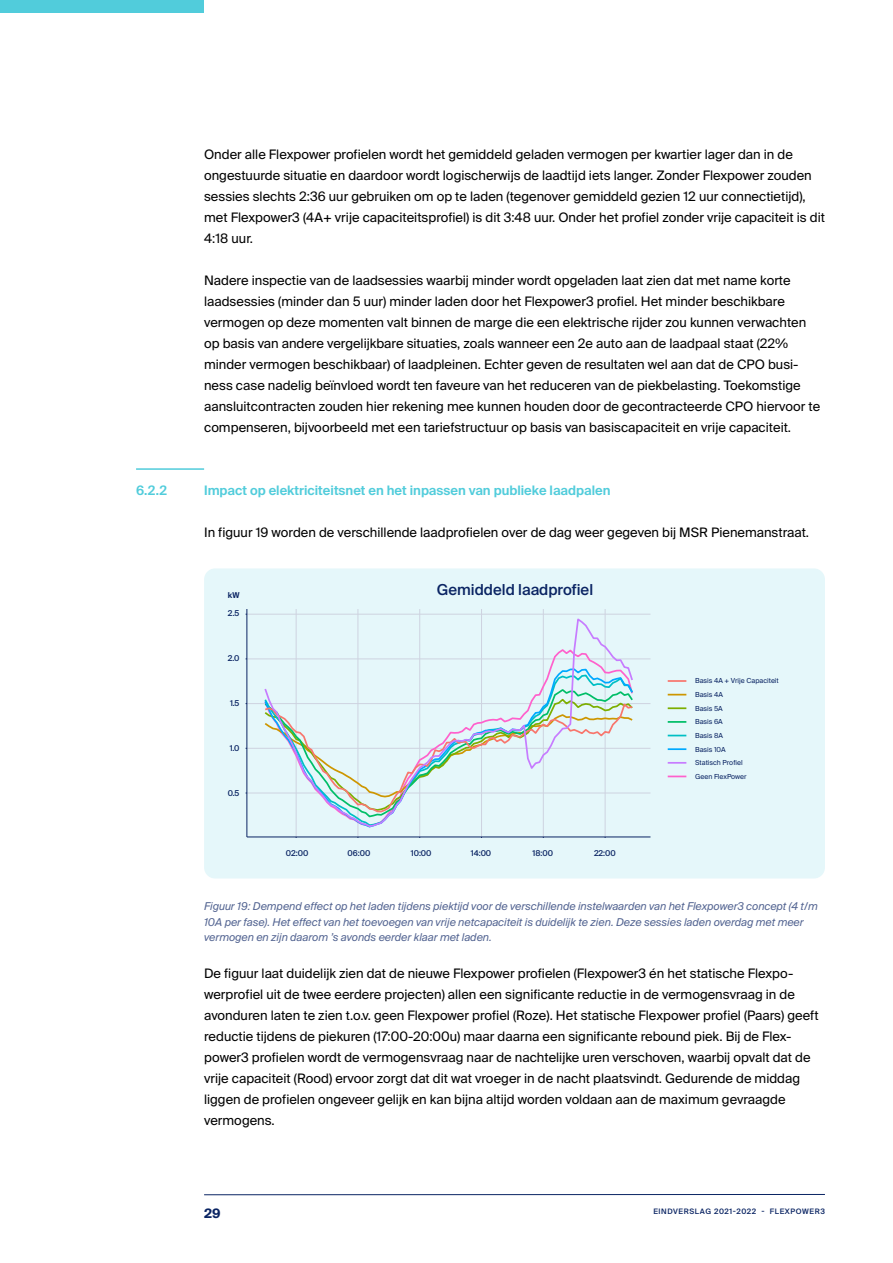
<style>
.page{position:relative;width:893px;height:1263px;background:#fff}
.page>*{position:absolute;margin:0;border:0;box-sizing:border-box;transform-origin:0 0}
.t1{font:500 15.15px "Suisse Intl";color:#0a2463}
.t2{font:13.05px/21px "Suisse Intl";color:#000}
.t3{font:600 13.05px "Suisse Intl";color:#51ccdb}
.t4{font:700 13.05px "Suisse Intl";color:#0a2463}
.t5{font:italic 10.8px/15.8px "Suisse Intl";color:#546592}
.t6{font:500 8.1px "Suisse Intl";color:#0a2463}
.t7{font:600 8.1px "Suisse Intl";color:#0a2463}
.t8{font:500 7.5px "Suisse Intl";letter-spacing:.08em;color:#0a2463}
.t9{font:6.9px/13.6px "Suisse Intl";color:#0a2463}
</style>
<div class="page">
<hr style="left:136px;top:468px;width:68px;height:2px;background:#51ccdb">
<div style="left:204px;top:568px;width:621px;height:310px;background:#e5f7fa;border-radius:11px"></div>
<hr style="left:247px;top:793px;width:403px;height:1px;background:#ced3e0">
<hr style="left:247px;top:748px;width:403px;height:1px;background:#ced3e0">
<hr style="left:247px;top:703px;width:403px;height:1px;background:#ced3e0">
<hr style="left:247px;top:659px;width:403px;height:1px;background:#ced3e0">
<hr style="left:247px;top:614px;width:403px;height:1px;background:#ced3e0">
<hr style="left:296px;top:609px;width:1px;height:228px;background:#ced3e0">
<hr style="left:358px;top:609px;width:1px;height:228px;background:#ced3e0">
<hr style="left:419px;top:609px;width:1px;height:228px;background:#ced3e0">
<hr style="left:481px;top:609px;width:1px;height:228px;background:#ced3e0">
<hr style="left:543px;top:609px;width:1px;height:228px;background:#ced3e0">
<hr style="left:605px;top:609px;width:1px;height:228px;background:#ced3e0">
<svg style="left:263px;top:616px;width:371px;height:212px"></svg>
<hr style="left:247px;top:837px;width:403px;height:1px;background:#0a2463">
<hr style="left:247px;top:609px;width:1px;height:228px;background:#0a2463">
<svg style="left:668px;top:680px;width:18px;height:2px"></svg>
<svg style="left:668px;top:694px;width:18px;height:1px"></svg>
<svg style="left:668px;top:707px;width:18px;height:2px"></svg>
<svg style="left:668px;top:721px;width:18px;height:2px"></svg>
<svg style="left:668px;top:735px;width:18px;height:1px"></svg>
<svg style="left:668px;top:748px;width:18px;height:2px"></svg>
<svg style="left:668px;top:762px;width:18px;height:2px"></svg>
<svg style="left:668px;top:775px;width:18px;height:2px"></svg>
<hr style="left:204px;top:1194px;width:621px;height:1px;background:#0a2463">
<div style="left:0;top:0;width:204px;height:13px;background:#51ccdb"></div>
<p class="t2" style="left:204px;top:144px;width:622px">Onder alle Flexpower profielen wordt het gemiddeld geladen vermogen per kwartier lager dan in de ongestuurde situatie en daardoor wordt logischerwijs de laadtijd iets langer. Zonder Flexpower zouden sessies slechts 2:36 uur gebruiken om op te laden (tegenover gemiddeld gezien 12 uur connectietijd), met Flexpower3 (4A+ vrije capaciteitsprofiel) is dit 3:48 uur. Onder het profiel zonder vrije capaciteit is dit 4:18 uur.</p>
<p class="t2" style="left:204px;top:270px;width:618px">Nadere inspectie van de laadsessies waarbij minder wordt opgeladen laat zien dat met name korte laadsessies (minder dan 5 uur) minder laden door het Flexpower3 profiel. Het minder beschikbare vermogen op deze momenten valt binnen de marge die een elektrische rijder zou kunnen verwachten op basis van andere vergelijkbare situaties, zoals wanneer een 2e auto aan de laadpaal staat (22% minder vermogen beschikbaar) of laadpleinen. Echter geven de resultaten wel aan dat de CPO busi&shy;ness case nadelig beïnvloed wordt ten faveure van het reduceren van de piekbelasting. Toekomstige aansluitcontracten zouden hier rekening mee kunnen houden door de gecontracteerde CPO hiervoor te compenseren, bijvoorbeeld met een tariefstructuur op basis van basiscapaciteit en vrije capaciteit.</p>
<p class="t3" style="left:136px;top:483px;width:32px">6.2.2</p>
<p class="t3" style="left:204px;top:483px;width:408px">Impact op elektriciteitsnet en het inpassen van publieke laadpalen</p>
<p class="t2" style="left:204px;top:522px;width:606px">In figuur 19 worden de verschillende laadprofielen over de dag weer gegeven bij MSR Pienemanstraat.</p>
<p class="t7" style="left:228px;top:591px;width:13px">kW</p>
<p class="t6" style="left:228px;top:609px;width:13px">2.5</p>
<p class="t6" style="left:228px;top:653px;width:13px">2.0</p>
<p class="t6" style="left:230px;top:698px;width:11px">1.5</p>
<p class="t6" style="left:230px;top:743px;width:11px">1.0</p>
<p class="t6" style="left:228px;top:788px;width:13px">0.5</p>
<p class="t1" style="left:437px;top:581px;width:158px">Gemiddeld laadprofiel</p>
<p class="t6" style="left:286px;top:848px;width:24px">02:00</p>
<p class="t6" style="left:348px;top:848px;width:24px">06:00</p>
<p class="t6" style="left:411px;top:848px;width:22px">10:00</p>
<p class="t6" style="left:471px;top:848px;width:22px">14:00</p>
<p class="t6" style="left:533px;top:848px;width:22px">18:00</p>
<p class="t6" style="left:594px;top:848px;width:23px">22:00</p>
<p class="t9" style="left:695px;top:674px;width:85px">Basis 4A + Vrije Capaciteit<br>Basis 4A<br>Basis 5A<br>Basis 6A<br>Basis 8A<br>Basis 10A<br>Statisch Profiel<br>Geen FlexPower</p>
<p class="t5" style="left:204px;top:898px;width:615px">Figuur 19: Dempend effect op het laden tijdens piektijd voor de verschillende instelwaarden van het Flexpower3 concept (4 t/m<br>10A per fase). Het effect van het toevoegen van vrije netcapaciteit is duidelijk te zien. Deze sessies laden overdag met meer vermogen en zijn daarom ’s avonds eerder klaar met laden.</p>
<p class="t2" style="left:204px;top:963px;width:616px">De figuur laat duidelijk zien dat de nieuwe Flexpower profielen (Flexpower3 én het statische Flexpo&shy;werprofiel uit de twee eerdere projecten) allen een significante reductie in de vermogensvraag in de avonduren laten te zien t.o.v. geen Flexpower profiel (Roze). Het statische Flexpower profiel (Paars) geeft reductie tijdens de piekuren (17:00-20:00u) maar daarna een significante rebound piek. Bij de Flex&shy;power3 profielen wordt de vermogensvraag naar de nachtelijke uren verschoven, waarbij opvalt dat de vrije capaciteit (Rood) ervoor zorgt dat dit wat vroeger in de nacht plaatsvindt. Gedurende de middag liggen de profielen ongeveer gelijk en kan bijna altijd worden voldaan aan de maximum gevraagde vermogens.</p>
<p class="t4" style="left:204px;top:1205px;width:18px">29</p>
<p class="t8" style="left:653px;top:1206px;width:173px">EINDVERSLAG 2021-2022 - FLEXPOWER3</p>
</div>
